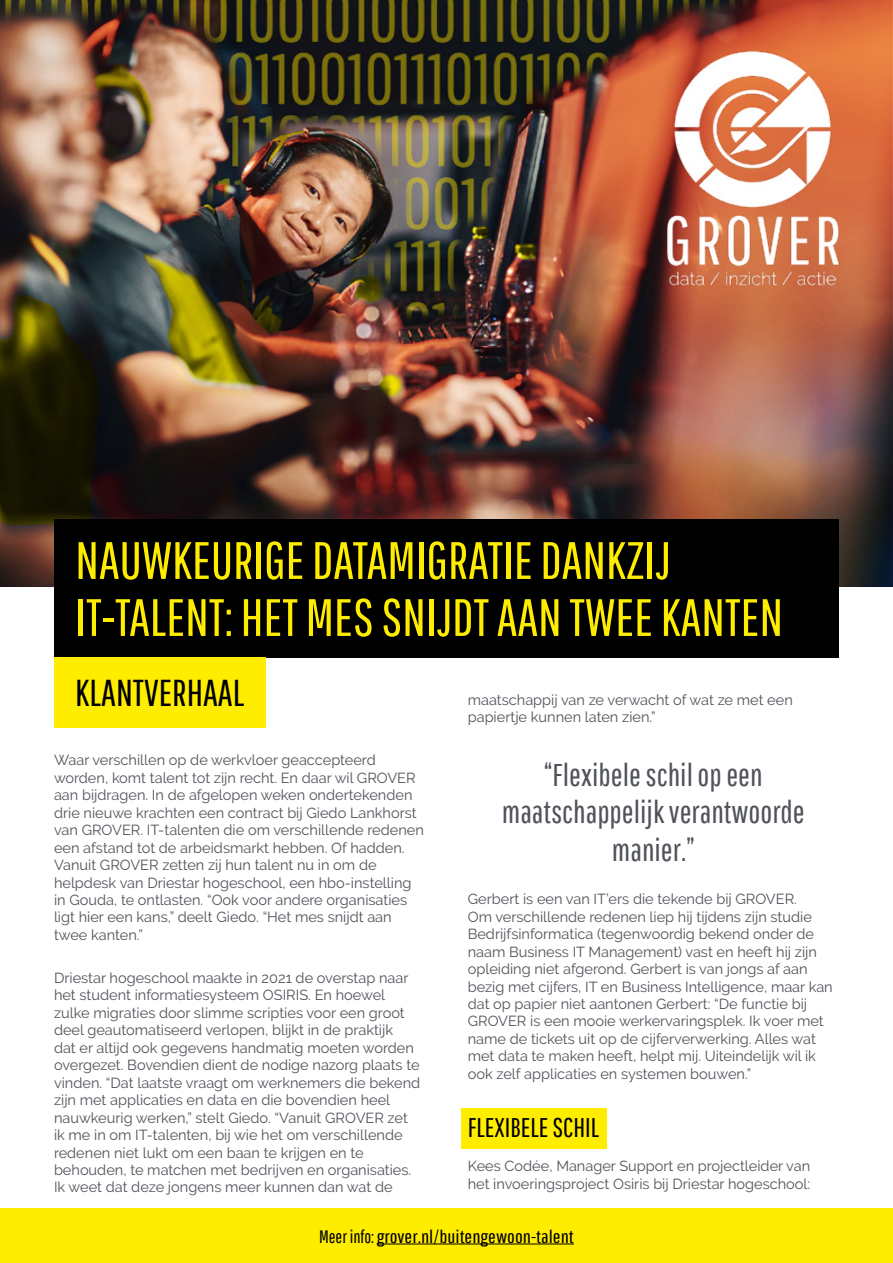
<style>
.page{position:relative;width:893px;height:1263px;background:#fff}
.page>*{position:absolute;margin:0;border:0;box-sizing:border-box;transform-origin:0 0}
.t1{font:52.5px/57px "Pathway Gothic One";color:#ffed00}
.t2{font:37.5px "Pathway Gothic One";color:#000}
.t3{font:31.5px/37.8px "Pathway Gothic One";color:#50535a;text-align:center}
.t4{font:27px "Pathway Gothic One";color:#000}
.t5{font:18px "Pathway Gothic One";color:#000}
.t6{font:14.55px/17.4px "Raleway";color:#50535a}
</style>
<div class="page">
<div style="left:461px;top:1108px;width:146px;height:40px;background:#ffed00"></div>
<img style="left:0;top:0;width:893px;height:586px">
<div style="left:54px;top:519px;width:785px;height:138px;background:#000"></div>
<div style="left:54px;top:657px;width:212px;height:71px;background:#ffed00"></div>
<img style="left:659px;top:37px;width:186px;height:268px">
<div style="left:0;top:1209px;width:893px;height:54px;background:#ffed00"></div>
<hr style="left:377px;top:1243px;width:197px;height:1px;background:#000">
<h1 class="t1" style="left:75px;top:531px;width:709px">NAUWKEURIGE DATAMIGRATIE DANKZIJ<br>IT-TALENT: HET MES SNIJDT AAN TWEE KANTEN</h1>
<h2 class="t2" style="left:75px;top:671px;width:171px">KLANTVERHAAL</h2>
<p class="t6" style="left:54px;top:751px;width:371px">Waar verschillen op de werkvloer geaccepteerd worden, komt talent tot zijn recht. En daar wil GROVER aan bijdragen. In de afgelopen weken ondertekenden drie nieuwe krachten een contract bij Giedo Lankhorst van GROVER. IT-talenten die om verschillende redenen een afstand tot de arbeidsmarkt hebben. Of hadden.<br>Vanuit GROVER zetten zij hun talent nu in om de helpdesk van Driestar hogeschool, een hbo-instelling in Gouda, te ontlasten. “Ook voor andere organisaties ligt hier een kans,” deelt Giedo. “Het mes snijdt aan twee kanten.”</p>
<p class="t6" style="left:54px;top:969px;width:368px">Driestar hogeschool maakte in 2021 de overstap naar het student informatiesysteem OSIRIS. En hoewel zulke migraties door slimme scripties voor een groot deel geautomatiseerd verlopen, blijkt in de praktijk<br>dat er altijd ook gegevens handmatig moeten worden overgezet. Bovendien dient de nodige nazorg plaats te vinden. “Dat laatste vraagt om werknemers die bekend zijn met applicaties en data en die bovendien heel nauwkeurig werken,” stelt Giedo. “Vanuit GROVER zet ik me in om IT-talenten, bij wie het om verschillende redenen niet lukt om een baan te krijgen en te behouden, te matchen met bedrijven en organisaties.<br>Ik weet dat deze jongens meer kunnen dan wat de</p>
<p class="t6" style="left:468px;top:691px;width:327px">maatschappij van ze verwacht of wat ze met een papiertje kunnen laten zien.”</p>
<h3 class="t3" style="left:502px;top:755px;width:304px">“Flexibele schil op een maatschappelijk verantwoorde manier.”</h3>
<p class="t6" style="left:468px;top:890px;width:366px">Gerbert is een van IT’ers die tekende bij GROVER.<br>Om verschillende redenen liep hij tijdens zijn studie Bedrijfsinformatica (tegenwoordig bekend onder de naam Business IT Management) vast en heeft hij zijn opleiding niet afgerond. Gerbert is van jongs af aan bezig met cijfers, IT en Business Intelligence, maar kan dat op papier niet aantonen Gerbert: “De functie bij GROVER is een mooie werkervaringsplek. Ik voer met name de tickets uit op de cijferverwerking. Alles wat met data te maken heeft, helpt mij. Uiteindelijk wil ik ook zelf applicaties en systemen bouwen.”</p>
<h3 class="t4" style="left:468px;top:1111px;width:133px">FLEXIBELE SCHIL</h3>
<p class="t6" style="left:468px;top:1157px;width:344px">Kees Codée, Manager Support en projectleider van het invoeringsproject Osiris bij Driestar hogeschool:</p>
<p class="t5" style="left:319px;top:1225px;width:256px">Meer info: grover.nl/buitengewoon-talent</p>
</div>
